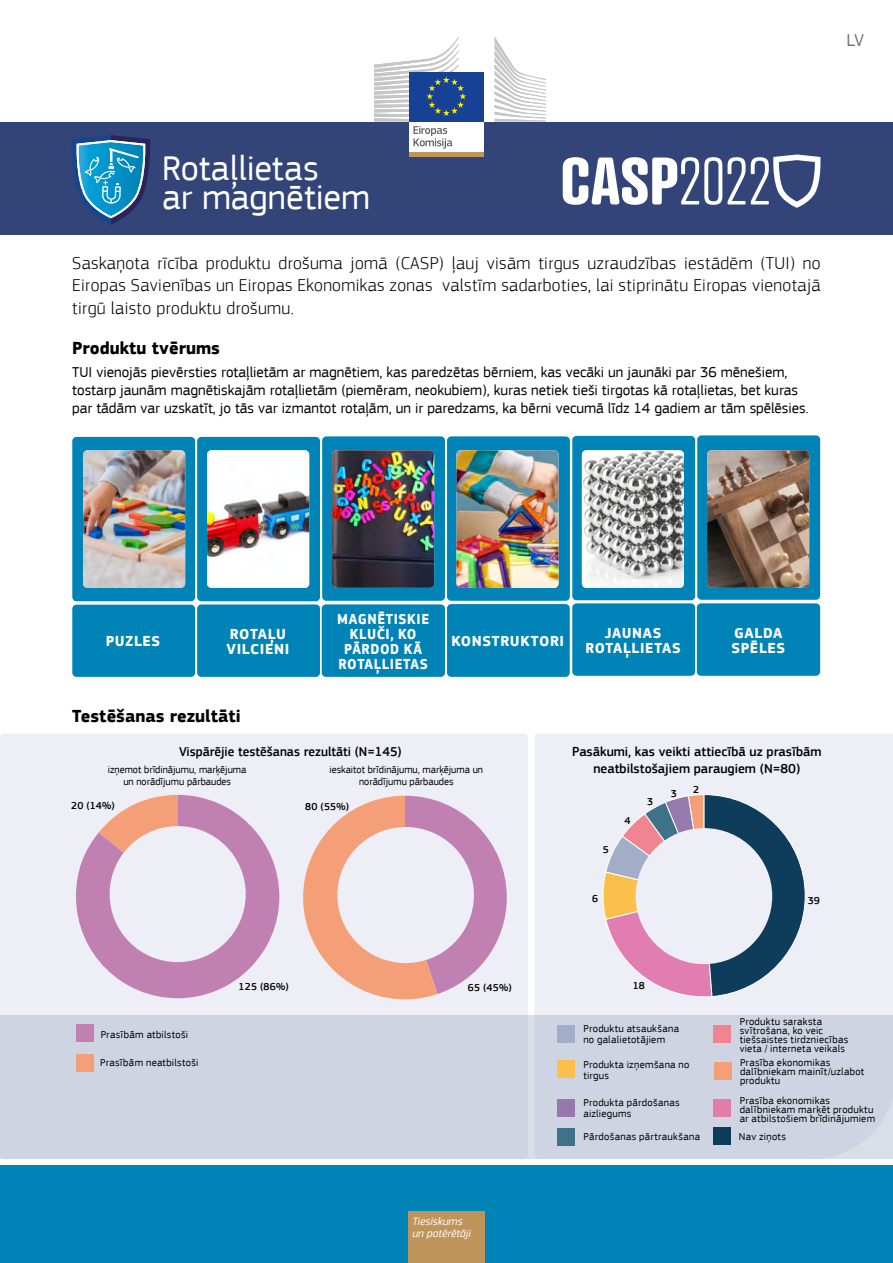
<style>
.page{position:relative;width:893px;height:1263px;background:#fff}
.page>*{position:absolute;margin:0;border:0;box-sizing:border-box;transform-origin:0 0}
.t1{font:36px/28.5px "EC Square Sans Pro";letter-spacing:-.005em;color:#fff}
.t2{font:300 18px/22.5px "EC Square Sans Pro";letter-spacing:.02em;color:#000;text-align:justify}
.t3{font:700 18px "EC Square Sans Pro";color:#000}
.t4{font:18px "EC Square Sans Pro";color:#706f6f}
.t5{font:15px/18px "EC Square Sans Pro";color:#000}
.t6{font:700 15px/15px "EC Square Sans Pro";letter-spacing:.04em;color:#fff}
.t7{font:700 15px/15px "EC Square Sans Pro";letter-spacing:.04em;color:#fff;text-align:center;scale:.93 1}
.t8{font:500 13.5px/16.5px "EC Square Sans Pro";color:#000;text-align:center}
.t9{font:italic 11.25px/12px "EC Square Sans Pro";color:#fff}
.t10{font:10.5px/9px "EC Square Sans Pro";letter-spacing:.025em;color:#000}
.t11{font:10.5px/12px "EC Square Sans Pro";color:#000;text-align:center}
.t12{font:500 10.5px "EC Square Sans Pro";letter-spacing:.02em;color:#000}
</style>
<div class="page">
<div style="left:0;top:734px;width:528px;height:425px;background:#edeef6;border-radius:4px"></div>
<div style="left:534px;top:734px;width:359px;height:282px;background:#edeef6"></div>
<div style="left:0;top:1016px;width:893px;height:143px;background:#cfd4e3"></div>
<div style="left:0;top:121px;width:893px;height:114px;background:#334578"></div>
<div style="left:0;top:1165px;width:893px;height:98px;background:#0084b7"></div>
<div style="left:408px;top:1212px;width:77px;height:51px;background:#bf945b"></div>
<svg style="left:563px;top:157px;width:159px;height:48px"></svg>
<svg style="left:728px;top:154px;width:92px;height:54px"></svg>
<div style="left:72px;top:605px;width:123px;height:72px;background:#0084b7;border-radius:4px"></div>
<div style="left:197px;top:604px;width:123px;height:73px;background:#0084b7;border-radius:4px"></div>
<div style="left:322px;top:604px;width:123px;height:73px;background:#0084b7;border-radius:4px"></div>
<div style="left:447px;top:604px;width:123px;height:73px;background:#0084b7;border-radius:4px"></div>
<div style="left:572px;top:603px;width:123px;height:73px;background:#0084b7;border-radius:4px"></div>
<div style="left:697px;top:603px;width:123px;height:73px;background:#0084b7;border-radius:4px"></div>
<div style="left:447px;top:436px;width:123px;height:165px;background:#0084b7;border-radius:4px"></div>
<div style="left:72px;top:437px;width:123px;height:164px;background:#0084b7;border-radius:4px"></div>
<div style="left:197px;top:437px;width:123px;height:164px;background:#0084b7;border-radius:4px"></div>
<img style="left:207px;top:450px;width:102px;height:138px">
<img style="left:83px;top:450px;width:102px;height:138px">
<div style="left:322px;top:436px;width:123px;height:165px;background:#0084b7;border-radius:4px"></div>
<div style="left:572px;top:436px;width:123px;height:164px;background:#0084b7;border-radius:4px"></div>
<div style="left:697px;top:435px;width:123px;height:165px;background:#0084b7;border-radius:4px"></div>
<img style="left:332px;top:450px;width:102px;height:138px">
<img style="left:456px;top:450px;width:102px;height:138px">
<img style="left:582px;top:450px;width:102px;height:138px">
<img style="left:707px;top:450px;width:102px;height:138px">
<svg style="left:50px;top:121px;width:297px;height:104px"></svg>
<div style="left:714px;top:1100px;width:17px;height:17px;background:#e27da7"></div>
<div style="left:557px;top:1025px;width:17px;height:17px;background:#a2aec7"></div>
<div style="left:557px;top:1100px;width:17px;height:17px;background:#9679aa"></div>
<div style="left:714px;top:1062px;width:17px;height:17px;background:#f49f77"></div>
<div style="left:714px;top:1025px;width:17px;height:17px;background:#f08491"></div>
<div style="left:557px;top:1060px;width:17px;height:17px;background:#fbbf4c"></div>
<div style="left:557px;top:1128px;width:17px;height:17px;background:#3f7289"></div>
<div style="left:714px;top:1128px;width:17px;height:17px;background:#0d3d5b"></div>
<svg style="left:603px;top:794px;width:203px;height:203px;background:#9d98a8"></svg>
<svg style="left:76px;top:795px;width:203px;height:203px"></svg>
<div style="left:636px;top:828px;width:136px;height:136px;background:#edeef6;border-radius:50%"></div>
<svg style="left:303px;top:796px;width:203px;height:204px"></svg>
<div style="left:337px;top:827px;width:137px;height:136px;background:#edeef6;border-radius:50%"></div>
<div style="left:76px;top:1024px;width:17px;height:17px;background:#c080b2"></div>
<div style="left:76px;top:1054px;width:17px;height:17px;background:#f49f77"></div>
<div style="left:409px;top:120px;width:74px;height:33px;background:#fff"></div>
<hr style="left:409px;top:152px;width:74px;height:4px;background:#bf945b">
<svg style="left:495px;top:37px;width:51px;height:84px"></svg>
<div style="left:409px;top:72px;width:74px;height:49px;background:#164194"></div>
<svg style="left:374px;top:37px;width:92px;height:112px"></svg>
<h2 class="t4" style="left:846px;top:30px;width:19px">LV</h2>
<h1 class="t1" style="left:162px;top:154px;width:210px">Rotaļlietas<br>ar magnētiem</h1>
<h2 class="t2" style="left:72px;top:251px;width:750px">Saskaņota rīcība produktu drošuma jomā (CASP) ļauj visām tirgus uzraudzības iestādēm (TUI) no Eiropas Savienības un Eiropas Ekonomikas zonas valstīm sadarboties, lai stiprinātu Eiropas vienotajā tirgū laisto produktu drošumu.</h2>
<h2 class="t3" style="left:72px;top:337px;width:149px">Produktu tvērums</h2>
<p class="t5" style="left:72px;top:363px;width:738px">TUI vienojās pievērsties rotaļlietām ar magnētiem, kas paredzētas bērniem, kas vecāki un jaunāki par 36 mēnešiem, tostarp jaunām magnētiskajām rotaļlietām (piemēram, neokubiem), kuras netiek tieši tirgotas kā rotaļlietas, bet kuras par tādām var uzskatīt, jo tās var izmantot rotaļām, un ir paredzams, ka bērni vecumā līdz 14 gadiem ar tām spēlēsies.</p>
<h3 class="t6" style="left:106px;top:634px;width:56px">PUZLES</h3>
<h3 class="t6" style="left:226px;top:627px;width:64px">ROTAĻU<br>VILCIENI</h3>
<h2 class="t3" style="left:72px;top:705px;width:170px">Testēšanas rezultāti</h2>
<h3 class="t7" style="left:337px;top:612px;width:100px">MAGNĒTISKIE<br>KLUČI, KO<br>PĀRDOD KĀ<br>ROTAĻLIETAS</h3>
<h3 class="t6" style="left:451px;top:634px;width:114px">KONSTRUKTORI</h3>
<h3 class="t6" style="left:585px;top:626px;width:97px;text-align:center">JAUNAS<br>ROTAĻLIETAS</h3>
<h3 class="t6" style="left:731px;top:626px;width:55px">GALDA<br>SPĒLES</h3>
<p class="t8" style="left:179px;top:744px;width:224px">Vispārējie testēšanas rezultāti (N=145)</p>
<p class="t8" style="left:572px;top:744px;width:251px">Pasākumi, kas veikti attiecībā uz prasībām neatbilstošajiem paraugiem (N=80)</p>
<p class="t11" style="left:108px;top:763px;width:140px">izņemot brīdinājumu, marķējuma un norādījumu pārbaudes</p>
<p class="t11" style="left:329px;top:763px;width:155px">ieskaitot brīdinājumu, marķējuma un norādījumu pārbaudes</p>
<p class="t12" style="left:693px;top:783px;width:8px">2</p>
<p class="t12" style="left:671px;top:788px;width:8px">3</p>
<p class="t12" style="left:647px;top:795px;width:8px">3</p>
<p class="t12" style="left:71px;top:799px;width:45px">20 (14%)</p>
<p class="t12" style="left:305px;top:800px;width:45px">80 (55%)</p>
<p class="t12" style="left:603px;top:843px;width:8px">5</p>
<p class="t12" style="left:624px;top:815px;width:8px">4</p>
<p class="t12" style="left:238px;top:981px;width:52px">125 (86%)</p>
<p class="t12" style="left:468px;top:981px;width:45px">65 (45%)</p>
<p class="t12" style="left:592px;top:893px;width:8px">6</p>
<p class="t12" style="left:808px;top:894px;width:14px">39</p>
<p class="t12" style="left:633px;top:980px;width:14px">18</p>
<p class="t10" style="left:101px;top:1030px;width:89px">Prasībām atbilstoši</p>
<p class="t10" style="left:100px;top:1058px;width:100px">Prasībām neatbilstoši</p>
<p class="t9" style="left:412px;top:1215px;width:60px">Tiesiskums un patērētāji</p>
<p class="t10" style="left:583px;top:1023px;width:97px;line-height:10.5px">Produktu atsaukšana no galalietotājiem</p>
<p class="t10" style="left:583px;top:1059px;width:107px;line-height:10.5px">Produkta izņemšana no tirgus</p>
<p class="t10" style="left:583px;top:1097px;width:98px;line-height:10.5px">Produkta pārdošanas aizliegums</p>
<p class="t10" style="left:740px;top:1017px;width:110px">Produktu saraksta svītrošana, ko veic tiešsaistes tirdzniecības vieta / interneta veikals</p>
<p class="t10" style="left:740px;top:1058px;width:126px">Prasība ekonomikas dalībniekam mainīt/uzlabot produktu</p>
<p class="t10" style="left:740px;top:1095px;width:137px">Prasība ekonomikas dalībniekam marķēt produktu ar atbilstošiem brīdinājumiem</p>
<p class="t10" style="left:583px;top:1132px;width:118px">Pārdošanas pārtraukšana</p>
<p class="t10" style="left:739px;top:1132px;width:49px">Nav ziņots</p>
</div>
